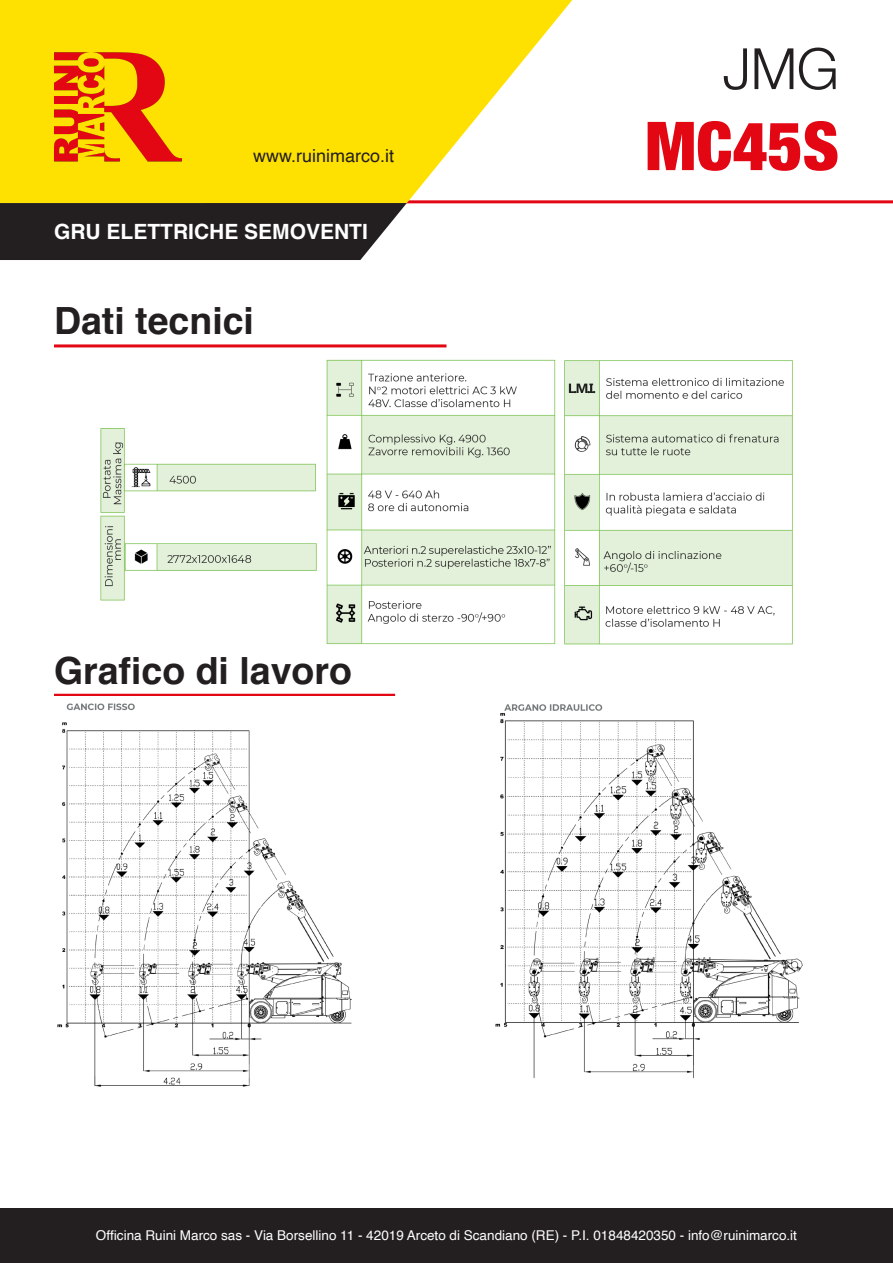
<style>
.page{position:relative;width:893px;height:1263px;background:#fff}
.page>*{position:absolute;margin:0;border:0;box-sizing:border-box;transform-origin:0 0}
.t1{font:900 condensed 67.5px "Helvetica Neue";color:#e30613}
.t2{font:300 57px "Helvetica Neue";color:#231f20}
.t3{font:700 37.5px "Helvetica";color:#231f20}
.t4{font:700 21px "Helvetica";color:#fff}
.t5{font:18px "Helvetica";color:#231f20}
.t6{font:13.5px "Helvetica";color:#fff}
</style>
<div class="page">
<hr style="left:204px;top:200px;width:689px;height:3px;background:#e30613">
<hr style="left:54px;top:344px;width:392px;height:3px;background:#e30613">
<hr style="left:54px;top:694px;width:341px;height:3px;background:#e30613">
<svg style="left:0;top:0;width:572px;height:203px;fill:#ffe101"></svg>
<img style="left:54px;top:43px;width:128px;height:128px">
<svg style="left:0;top:203px;width:407px;height:57px;background:#2f2c2c"></svg>
<div style="left:0;top:1209px;width:893px;height:54px;background:#231f20"></div>
<img style="left:100px;top:359px;width:693px;height:286px">
<img style="left:57px;top:703px;width:746px;height:384px">
<p class="t5" style="left:253px;top:142px;width:143px">www.ruinimarco.it</p>
<p class="t4" style="left:54px;top:215px;width:315px">GRU ELETTRICHE SEMOVENTI</p>
<p class="t3" style="left:54px;top:291px;width:202px">Dati tecnici</p>
<p class="t3" style="left:54px;top:640px;width:300px">Grafico di lavoro</p>
<p class="t2" style="left:723px;top:23px;width:118px">JMG</p>
<p class="t1" style="left:645px;top:91px;width:195px">MC45S</p>
<p class="t6" style="left:96px;top:1225px;width:703px">Officina Ruini Marco sas - Via Borsellino 11 - 42019 Arceto di Scandiano (RE) - P.I. 01848420350 - info@ruinimarco.it</p>
</div>
